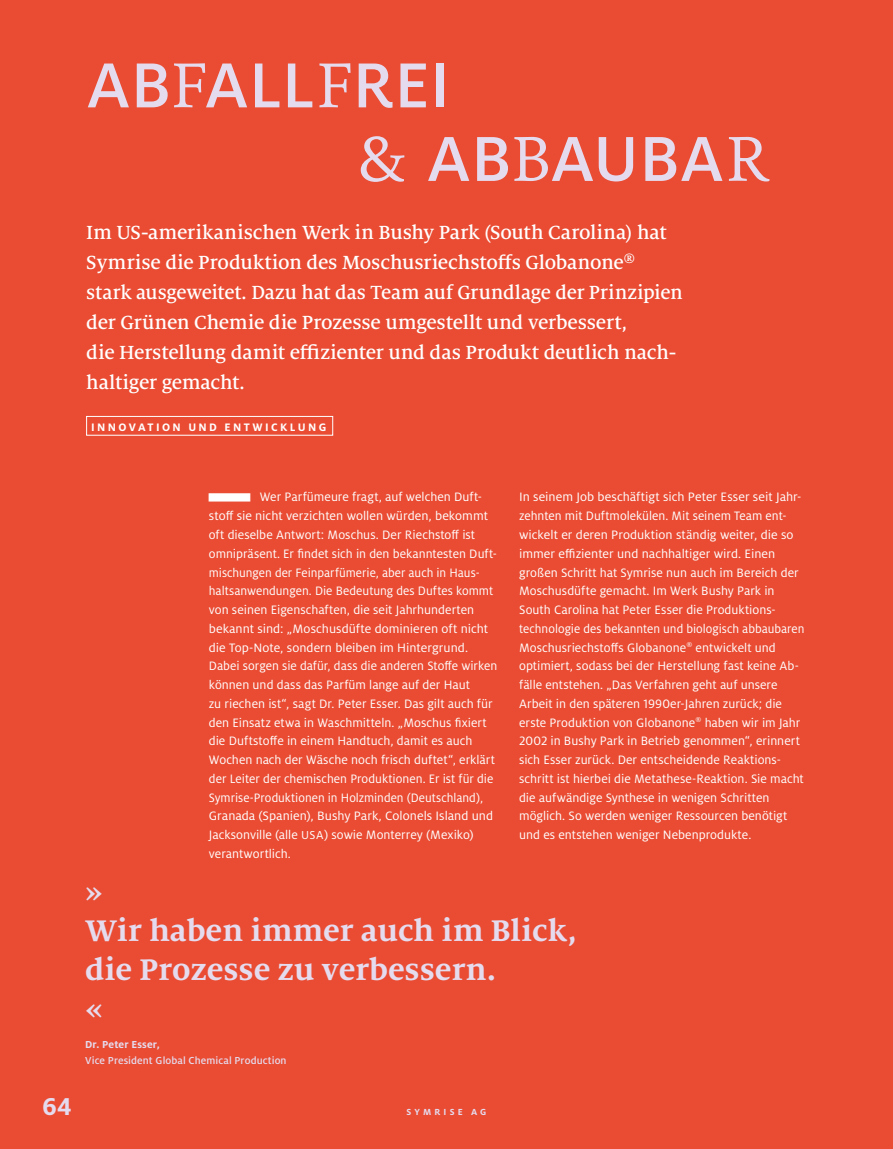
<style>
.page{position:relative;width:893px;height:1149px;background:#fff}
.page>*{position:absolute;margin:0;border:0;box-sizing:border-box;transform-origin:0 0}
.t1{font:500 70.35px/73.5px "Milo OT";letter-spacing:.005em;color:#e5dbee}
.t2{font:700 33px/39px "Milo Serif OT";color:#e5dbee}
.t3{font:700 27px "Milo OT";color:#e5dbee}
.t4{font:500 21px/30px "Milo Serif OT";letter-spacing:-.01em;color:#fff}
.t5{font:13.5px/18.8px "Milo OT";color:#fff}
.t6{font:700 12px "Milo OT";letter-spacing:.2em;color:#fff}
.t7{font:500 11.25px "Milo OT";letter-spacing:.01em;color:#e5dbee}
.t8{font:700 11.25px "Milo OT";letter-spacing:.015em;color:#e5dbee}
.t9{font:700 9.75px "Milo OT";letter-spacing:.33em;color:#e5dbee}
.s1{font-family:"Milo Serif OT";font-weight:400}
.s2{font-size:12.75px}
</style>
<div class="page">
<div style="left:0;top:0;width:893px;height:1148px;background:#e94c33"></div>
<div style="left:86px;top:416px;width:247px;height:19px;border:1px solid #fff"></div>
<h1 class="t1" style="left:356px;top:49px;width:414px;text-indent:-270px">AB<span class="s1">F</span>ALL<span class="s1">F</span>REI<br><span class="s1">&amp;</span> AB<span class="s1">B</span>AUBA<span class="s1">R</span></h1>
<p class="t4" style="left:86px;top:217px;width:598px">Im US-amerikanischen Werk in Bushy Park (South Carolina) hat Symrise die Produktion des Moschusriechstoffs Globanone<sup>® </sup>stark ausgeweitet. Dazu hat das Team auf Grundlage der Prinzipien der Grünen Chemie die Prozesse umgestellt und verbessert,<br>die Herstellung damit effizienter und das Produkt deutlich nach&shy;haltiger gemacht.</p>
<p class="t6" style="left:91px;top:420px;width:237px">INNOVATION UND ENTWICKLUNG</p>
<p class="t5" style="left:209px;top:488px;width:290px;text-indent:51px">Wer Parfümeure fragt, auf welchen Duft&shy;stoff sie nicht verzichten wollen würden, bekommt oft dieselbe Antwort: Moschus. Der Riechstoff ist omnipräsent. Er findet sich in den bekanntesten Duft&shy;mischungen der Feinparfümerie, aber auch in Haus&shy;haltsanwendungen. Die Bedeutung des Duftes kommt von seinen Eigenschaften, die seit Jahrhunderten bekannt sind: „Moschusdüfte dominieren oft nicht die Top-Note, sondern bleiben im Hintergrund.<br>Dabei sorgen sie dafür, dass die anderen Stoffe wirken können und dass das Parfüm lange auf der Haut<br>zu riechen ist“, sagt Dr. Peter Esser. Das gilt auch für den Einsatz etwa in Waschmitteln. „Moschus fixiert die Duftstoffe in einem Handtuch, damit es auch Wochen nach der Wäsche noch frisch duftet“, erklärt der Leiter der chemischen Produktionen. Er ist für die Symrise-Produktionen in Holzminden (Deutschland), Granada (Spanien), Bushy Park, Colonels Island und Jacksonville (alle <span class="s2">USA</span>) sowie Monterrey (Mexiko) verantwortlich.</p>
<p class="t5" style="left:519px;top:488px;width:287px">In seinem Job beschäftigt sich Peter Esser seit Jahr&shy;zehnten mit Duftmolekülen. Mit seinem Team ent&shy;wickelt er deren Produktion ständig weiter, die so immer effizienter und nachhaltiger wird. Einen großen Schritt hat Symrise nun auch im Bereich der Moschusdüfte gemacht. Im Werk Bushy Park in South Carolina hat Peter Esser die Produktions&shy;technologie des bekannten und biologisch abbaubaren Moschusriechstoffs Globanone<sup>®</sup> entwickelt und optimiert, sodass bei der Herstellung fast keine Ab&shy;fälle entstehen. „Das Verfahren geht auf unsere Arbeit in den späteren 1990er-Jahren zurück; die erste Produktion von Globanone<sup>®</sup> haben wir im Jahr 2002 in Bushy Park in Betrieb genommen“, erinnert sich Esser zurück. Der entscheidende Reaktions&shy;schritt ist hierbei die Metathese-Reaktion. Sie macht die aufwändige Synthese in wenigen Schritten möglich. So werden weniger Ressourcen benötigt und es entstehen weniger Nebenprodukte.</p>
<h2 class="t2" style="left:85px;top:871px;width:493px">»<br>Wir haben immer auch im Blick, die Prozesse zu verbessern.<br>«</h2>
<p class="t8" style="left:85px;top:1037px;width:76px">Dr. Peter Esser,</p>
<p class="t7" style="left:85px;top:1053px;width:203px">Vice President Global Chemical Production</p>
<h3 class="t3" style="left:43px;top:1090px;width:30px">64</h3>
<p class="t9" style="left:406px;top:1105px;width:82px">SYMRISE AG</p>
</div>
